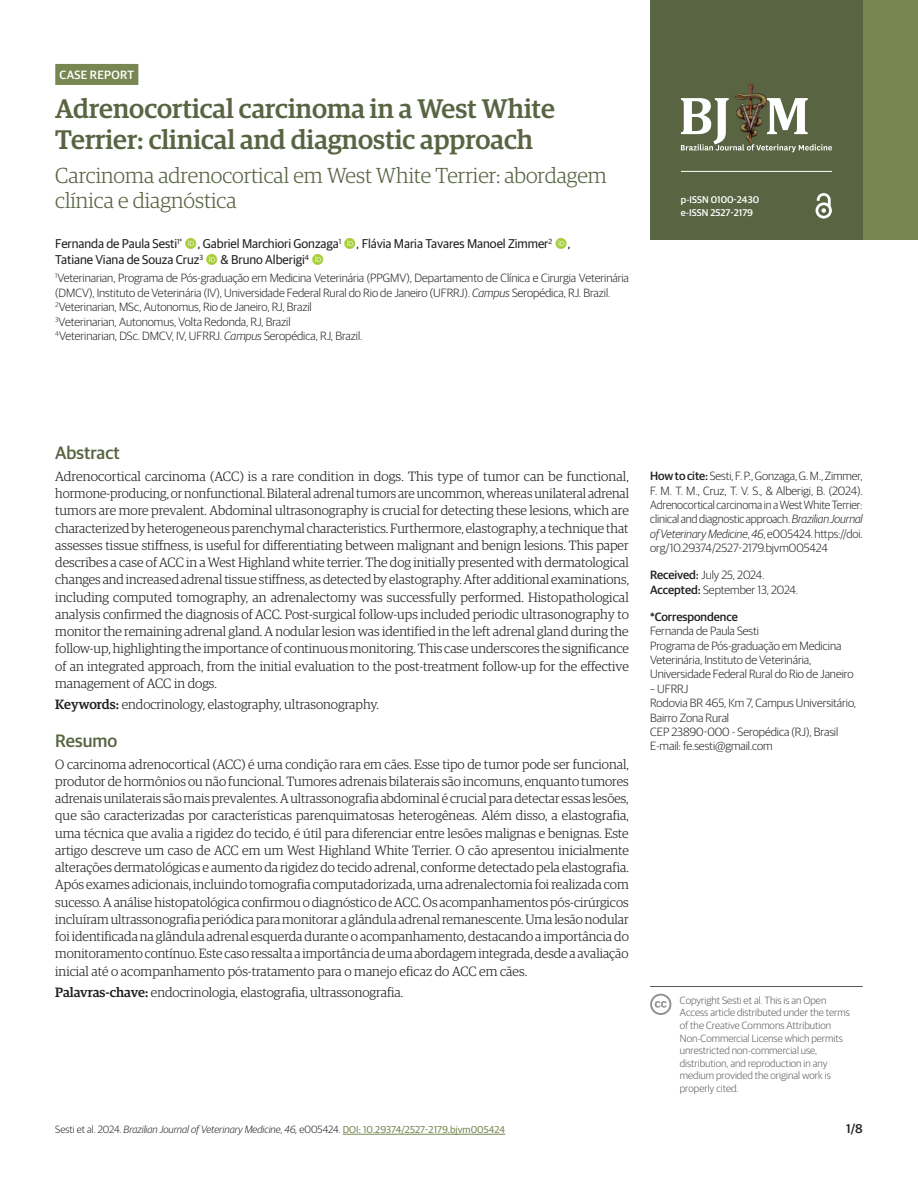
<style>
.page{position:relative;width:918px;height:1188px;background:#fff}
.page>*{position:absolute;margin:0;border:0;box-sizing:border-box;transform-origin:0 0}
.ArticleTitle{font:500 27px/31px "Guardian Egyptian";color:#596443}
.ArticleTitle-Trans1{font:300 21.75px/25px "Guardian Egyptian";color:#596443}
.AbstractTitle{font:500 18px "Guardian Sans";color:#596443}
.AbstractTitle-Trans1{font:500 18px "Guardian Sans";color:#596443}
.Abstract-Trans1{font:300 13.5px/17.2px "Guardian Egyptian";color:#231f20;text-align:justify}
.Abstract{font:300 13.5px/17.2px "Guardian Egyptian";color:#231f20;text-align:justify}
.Keywords-Trans1{font:300 13.5px "Guardian Egyptian";color:#231f20}
.Keywords{font:300 13.5px "Guardian Egyptian";color:#231f20}
.Authors{font:12.75px/15.3px "Guardian Sans";letter-spacing:-.005em;color:#231f20}
.t1{font:500 12.75px "Guardian Sans";color:#231f20}
.Affiliations{font:300 12px/14.4px "Guardian Sans";letter-spacing:-.005em;color:#231f20}
.Correspondence{font:300 12px/14.4px "Guardian Sans";letter-spacing:-.005em;color:#231f20}
.HowToCite{font:300 12px/14.4px "Guardian Sans";letter-spacing:-.01em;color:#231f20;text-align:justify}
.History{font:300 12px "Guardian Sans";letter-spacing:-.005em;color:#231f20}
.t2{font:500 12px "Guardian Sans";letter-spacing:.02em;color:#fff}
.LicenseParaAlt{font:300 10.5px/12.6px "Guardian Sans";color:#57585a}
.t3{font:italic 300 10.5px "Guardian Sans";color:#231f20}
.t4{font:500 9.75px/12.6px "Guardian Sans";color:#fff}
.s1{font-style:italic}
.s2{font-weight:500}
.s3{font-style:normal}
.s4{font-weight:400;font-style:normal;font-size:10.05px;color:#788751}
</style>
<div class="page">
<hr style="left:343px;top:1134px;width:162px;height:1px;background:#788751">
<div style="left:857px;top:0;width:61px;height:240px;background:#788751"></div>
<div style="left:650px;top:0;width:213px;height:240px;background:#596443"></div>
<svg style="left:816px;top:193px;width:16px;height:26px"></svg>
<hr style="left:681px;top:171px;width:151px;height:1px;background:#fff">
<img style="left:734px;top:84px;width:32px;height:14px">
<svg style="left:681px;top:98px;width:151px;height:54px"></svg>
<svg style="left:650px;top:994px;width:21px;height:21px"></svg>
<div style="left:55px;top:64px;width:83px;height:21px;background:#788751"></div>
<hr style="left:650px;top:986px;width:213px;height:1px;background:#57585a">
<p class="t2" style="left:60px;top:66px;width:76px">CASE REPORT</p>
<p class="ArticleTitle" style="left:55px;top:91px;width:501px">Adrenocortical carcinoma in a West White<br>Terrier: clinical and diagnostic approach</p>
<p class="ArticleTitle-Trans1" style="left:55px;top:161px;width:553px">Carcinoma adrenocortical em West White Terrier: abordagem clínica e diagnóstica</p>
<p class="Authors" style="left:55px;top:235px;width:517px">Fernanda de Paula Sesti<sup>1*</sup> , Gabriel Marchiori Gonzaga<sup>1</sup> , Flávia Maria Tavares Manoel Zimmer<sup>2</sup> ,<br>Tatiane Viana de Souza Cruz<sup>3</sup></p>
<p class="Authors" style="left:221px;top:251px;width:90px">&amp; Bruno Alberigi<sup>4</sup></p>
<p class="Affiliations" style="left:55px;top:270px;width:575px"><sup>1</sup>Veterinarian, Programa de Pós-graduação em Medicina Veterinária (PPGMV), Departamento de Clínica e Cirurgia Veterinária (DMCV), Instituto de Veterinária (IV), Universidade Federal Rural do Rio de Janeiro (UFRRJ). <span class="s1">Campus</span> Seropédica, RJ. Brazil.</p>
<p class="Affiliations" style="left:55px;top:299px;width:258px"><sup>2</sup>Veterinarian, MSc, Autonomus, Rio de Janeiro, RJ, Brazil</p>
<p class="Affiliations" style="left:55px;top:314px;width:237px"><sup>3</sup>Veterinarian, Autonomus, Volta Redonda, RJ, Brazil</p>
<p class="Affiliations" style="left:55px;top:328px;width:309px"><sup>4</sup>Veterinarian, DSc. DMCV, IV, UFRRJ. <span class="s1">Campus</span> Seropédica, RJ, Brazil.</p>
<p class="t4" style="left:681px;top:193px;width:80px">p-ISSN 0100-2430 e-ISSN 2527-2179</p>
<p class="AbstractTitle" style="left:55px;top:440px;width:66px">Abstract</p>
<p class="Abstract" style="left:55px;top:467px;width:575px">Adrenocortical carcinoma (ACC) is a rare condition in dogs. This type of tumor can be functional, hormone-producing, or nonfunctional. Bilateral adrenal tumors are uncommon, whereas unilateral adrenal tumors are more prevalent. Abdominal ultrasonography is crucial for detecting these lesions, which are characterized by heterogeneous parenchymal characteristics. Furthermore, elastography, a technique that assesses tissue stiffness, is useful for differentiating between malignant and benign lesions. This paper describes a case of ACC in a West Highland white terrier. The dog initially presented with dermatological changes and increased adrenal tissue stiffness, as detected by elastography. After additional examinations, including computed tomography, an adrenalectomy was successfully performed. Histopathological analysis confirmed the diagnosis of ACC. Post-surgical follow-ups included periodic ultrasonography to monitor the remaining adrenal gland. A nodular lesion was identified in the left adrenal gland during the follow-up, highlighting the importance of continuous monitoring. This case underscores the significance of an integrated approach, from the initial evaluation to the post-treatment follow-up for the effective management of ACC in dogs.</p>
<p class="Keywords" style="left:55px;top:696px;width:325px"><span class="s2">Keywords:</span> endocrinology, elastography, ultrasonography.</p>
<p class="AbstractTitle-Trans1" style="left:55px;top:728px;width:63px">Resumo</p>
<p class="Abstract-Trans1" style="left:55px;top:755px;width:575px">O carcinoma adrenocortical (ACC) é uma condição rara em cães. Esse tipo de tumor pode ser funcional, produtor de hormônios ou não funcional. Tumores adrenais bilaterais são incomuns, enquanto tumores adrenais unilaterais são mais prevalentes. A ultrassonografia abdominal é crucial para detectar essas lesões, que são caracterizadas por características parenquimatosas heterogêneas. Além disso, a elastografia, uma técnica que avalia a rigidez do tecido, é útil para diferenciar entre lesões malignas e benignas. Este artigo descreve um caso de ACC em um West Highland White Terrier. O cão apresentou inicialmente alterações dermatológicas e aumento da rigidez do tecido adrenal, conforme detectado pela elastografia.<br>Após exames adicionais, incluindo tomografia computadorizada, uma adrenalectomia foi realizada com sucesso. A análise histopatológica confirmou o diagnóstico de ACC. Os acompanhamentos pós-cirúrgicos incluíram ultrassonografia periódica para monitorar a glândula adrenal remanescente. Uma lesão nodular foi identificada na glândula adrenal esquerda durante o acompanhamento, destacando a importância do monitoramento contínuo. Este caso ressalta a importância de uma abordagem integrada, desde a avaliação inicial até o acompanhamento pós-tratamento para o manejo eficaz do ACC em cães.</p>
<p class="Keywords-Trans1" style="left:55px;top:983px;width:349px"><span class="s2">Palavras-chave:</span> endocrinologia, elastografia, ultrassonografia.</p>
<p class="HowToCite" style="left:650px;top:468px;width:214px"><span class="s2">How to cite:</span> Sesti, F. P., Gonzaga, G. M., Zimmer, F. M. T. M., Cruz, T. V. S., &amp; Alberigi, B. (2024).<br>Adrenocortical carcinoma in a West White Terrier: clinical and diagnostic approach. <span class="s1">Brazilian Journal of Veterinary Medicine</span>, <span class="s1">46</span>, e005424. https://doi. org/10.29374/2527-2179.bjvm005424</p>
<p class="History" style="left:650px;top:567px;width:116px"><span class="s2">Received:</span> July 25, 2024.</p>
<p class="History" style="left:650px;top:581px;width:149px"><span class="s2">Accepted:</span> September 13, 2024.</p>
<p class="Correspondence" style="left:650px;top:609px;width:205px"><span class="s2">*Correspondence<br></span>Fernanda de Paula Sesti<br>Programa de Pós-graduação em Medicina Veterinária, Instituto de Veterinária, Universidade Federal Rural do Rio de Janeiro</p>
<p class="Correspondence" style="left:650px;top:681px;width:208px">– UFRRJ<br>Rodovia BR 465, Km 7, Campus Universitário,<br>Bairro Zona Rural<br>CEP 23890-000 - Seropédica (RJ), Brasil<br>E-mail: fe.sesti@gmail.com</p>
<p class="LicenseParaAlt" style="left:680px;top:993px;width:172px">Copyright Sesti et al. This is an Open Access article distributed under the terms of the Creative Commons Attribution Non-Commercial License which permits unrestricted non-commercial use, distribution, and reproduction in any medium provided the original work is properly cited.</p>
<p class="t3" style="left:55px;top:1122px;width:452px"><span class="s3">Sesti et al. 2024.</span> Brazilian Journal of Veterinary Medicine, 46, <span class="s3">e005424.</span> <span class="s4">DOI: 10.29374/2527-2179.bjvm005424</span></p>
<p class="t1" style="left:846px;top:1119px;width:18px">1/8</p>
</div>
